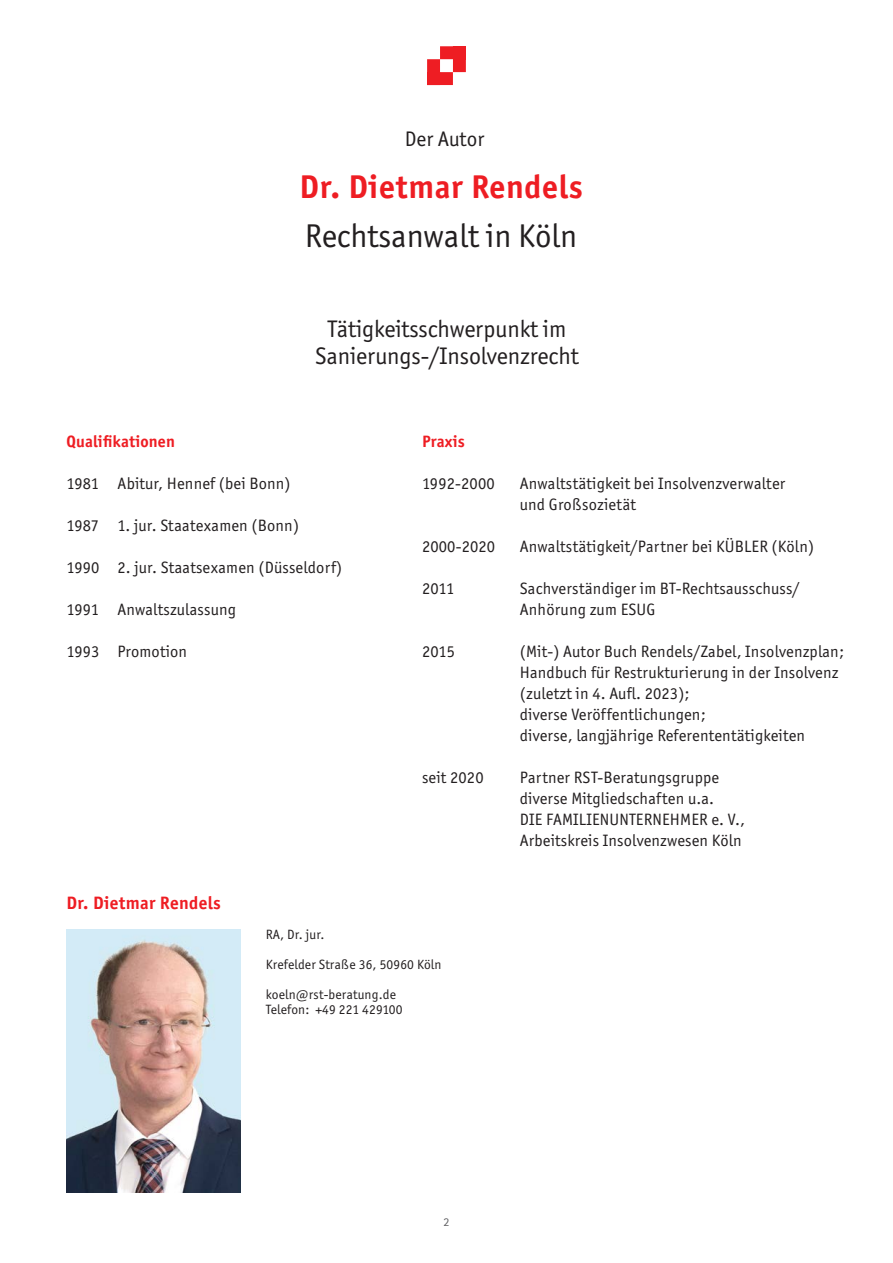
<style>
.page{position:relative;width:893px;height:1263px;background:#fff}
.page>*{position:absolute;margin:0;border:0;box-sizing:border-box;transform-origin:0 0}
.t1{font:33px "Officina San ITC";color:#231f20}
.t2{font:700 33px "Officina San ITC";letter-spacing:.02em;color:#ee1d23}
.t3{font:24px/27px "Officina San ITC";letter-spacing:-.005em;color:#231f20;text-align:center}
.t4{font:21.15px "Officina San ITC";color:#231f20}
.t5{font:700 18px "Officina San ITC";letter-spacing:.02em;color:#ee1d23}
.t6{font:16.5px/21px "Officina San ITC";letter-spacing:.01em;color:#231f20}
.t7{font:700 16.5px "Officina San ITC";letter-spacing:.01em;color:#ee1d23}
.t8{font:13.5px/15px "Officina San ITC";letter-spacing:.01em;color:#231f20}
.t9{font:12px "Agfa Rotis Sans Serif";color:#5f5f62}
</style>
<div class="page">
<img style="left:66px;top:929px;width:175px;height:264px">
<svg style="left:427px;top:46px;width:39px;height:39px"></svg>
<p class="t4" style="left:405px;top:127px;width:81px">Der Autor</p>
<h1 class="t2" style="left:300px;top:166px;width:285px">Dr. Dietmar Rendels</h1>
<h1 class="t1" style="left:305px;top:217px;width:274px">Rechtsanwalt in Köln</h1>
<h2 class="t3" style="left:315px;top:316px;width:265px">Tätigkeitsschwerpunkt im<br>Sanierungs-/Insolvenzrecht</h2>
<p class="t7" style="left:66px;top:431px;width:110px">Qualifikationen</p>
<p class="t6" style="left:66px;top:473px;width:226px">1981 Abitur, Hennef (bei Bonn)</p>
<p class="t6" style="left:66px;top:515px;width:234px">1987 1. jur. Staatexamen (Bonn)</p>
<p class="t6" style="left:66px;top:557px;width:277px">1990 2. jur. Staatsexamen (Düsseldorf)</p>
<p class="t6" style="left:66px;top:599px;width:171px">1991 Anwaltszulassung</p>
<p class="t6" style="left:66px;top:641px;width:122px">1993 Promotion</p>
<p class="t5" style="left:66px;top:892px;width:156px">Dr. Dietmar Rendels</p>
<p class="t7" style="left:422px;top:431px;width:44px">Praxis</p>
<p class="t6" style="left:422px;top:473px;width:74px">1992-2000</p>
<p class="t6" style="left:520px;top:473px;width:267px">Anwaltstätigkeit bei Insolvenzverwalter und Großsozietät</p>
<p class="t6" style="left:422px;top:536px;width:75px">2000-2020</p>
<p class="t6" style="left:520px;top:536px;width:296px">Anwaltstätigkeit/Partner bei KÜBLER (Köln)</p>
<p class="t6" style="left:422px;top:578px;width:34px">2011</p>
<p class="t6" style="left:520px;top:578px;width:282px">Sachverständiger im BT-Rechtsausschuss/<br>Anhörung zum ESUG</p>
<p class="t6" style="left:422px;top:641px;width:34px">2015</p>
<p class="t6" style="left:520px;top:641px;width:326px">(Mit-) Autor Buch Rendels/Zabel, Insolvenzplan; Handbuch für Restrukturierung in der Insolvenz (zuletzt in 4. Aufl. 2023);<br>diverse Veröffentlichungen;<br>diverse, langjährige Referententätigkeiten</p>
<p class="t6" style="left:422px;top:767px;width:63px">seit 2020</p>
<p class="t6" style="left:520px;top:767px;width:227px">Partner RST-Beratungsgruppe diverse Mitgliedschaften u.a.<br>DIE FAMILIENUNTERNEHMER e. V.,<br>Arbeitskreis Insolvenzwesen Köln</p>
<p class="t8" style="left:266px;top:927px;width:60px">RA, Dr. jur.</p>
<p class="t8" style="left:266px;top:957px;width:177px">Krefelder Straße 36, 50960 Köln</p>
<p class="t8" style="left:266px;top:987px;width:138px">koeln@rst-beratung.de<br>Telefon: +49 221 429100</p>
<p class="t9" style="left:443px;top:1215px;width:7px">2</p>
</div>
